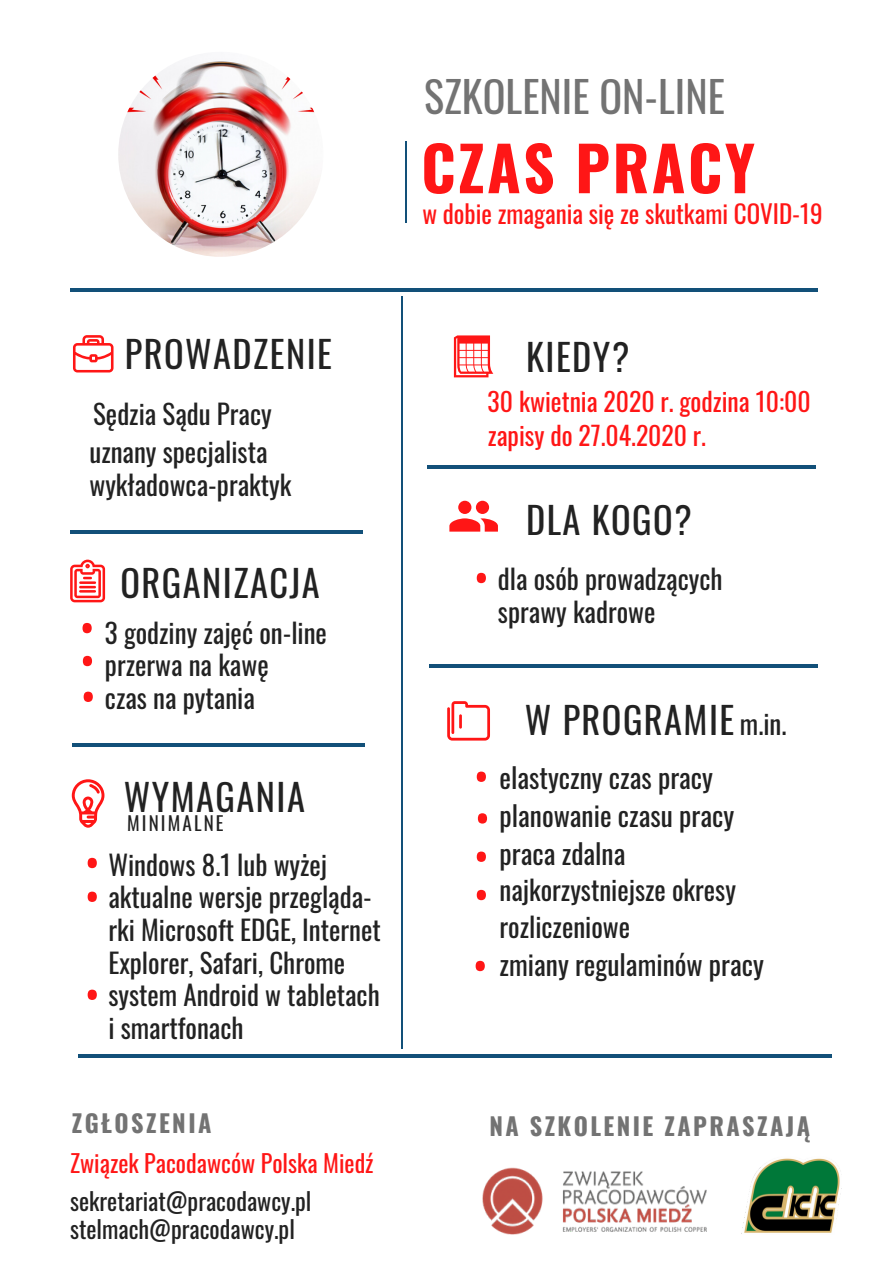
<style>
.page{position:relative;width:894px;height:1264px;background:#fff}
.page>*{position:absolute;margin:0;border:0;box-sizing:border-box;transform-origin:0 0}
.t1{font:78px/70.9px "Open Sans";color:#ff1616}
.t2{font:700 61.05px "Oswald";letter-spacing:.04em;color:#ff1616}
.t3{font:42.3px "Oswald";color:#737373}
.t4{font:36.3px "Oswald";letter-spacing:.04em;color:#222}
.t5{font:27.45px/37.8px "Oswald";color:#222}
.t6{font:27px/32.7px "Oswald";color:#222}
.t7{font:25.65px "Oswald";color:#ff1616}
.t8{font:25.05px "Oswald";color:#ff1616}
.t9{font:700 24.3px "Oswald";letter-spacing:.1em;color:#737373}
.t10{font:24px/28.2px "Oswald";color:#222}
.t11{font:24px "Oswald";color:#ff1616}
.t12{font:19.05px "Oswald";letter-spacing:.11em;color:#222}
</style>
<div class="page">
<svg style="left:447px;top:701px;width:43px;height:39px"></svg>
<svg style="left:70px;top:560px;width:35px;height:42px"></svg>
<svg style="left:73px;top:335px;width:40px;height:37px"></svg>
<svg style="left:72px;top:779px;width:32px;height:48px"></svg>
<hr style="left:405px;top:141px;width:1px;height:81px;background:#125079">
<hr style="left:70px;top:288px;width:747px;height:3px;background:#125079">
<hr style="left:78px;top:1054px;width:753px;height:3px;background:#125079">
<hr style="left:401px;top:297px;width:1px;height:752px;background:#125079">
<hr style="left:70px;top:530px;width:293px;height:3px;background:#125079">
<hr style="left:72px;top:743px;width:292px;height:3px;background:#125079">
<hr style="left:428px;top:664px;width:389px;height:4px;background:#125079">
<img style="left:482px;top:1167px;width:224px;height:67px">
<img style="left:741px;top:1158px;width:100px;height:76px">
<img style="left:118px;top:52px;width:205px;height:205px;border-radius:50%">
<svg style="left:449px;top:500px;width:49px;height:31px"></svg>
<svg style="left:454px;top:335px;width:39px;height:42px"></svg>
<hr style="left:426px;top:465px;width:389px;height:4px;background:#125079">
<h3 class="t3" style="left:424px;top:64px;width:302px">SZKOLENIE ON-LINE</h3>
<h2 class="t2" style="left:421px;top:120px;width:335px">CZAS PRACY</h2>
<p class="t8" style="left:422px;top:194px;width:402px">w dobie zmagania się ze skutkami COVID-19</p>
<h3 class="t4" style="left:125px;top:326px;width:208px">PROWADZENIE</h3>
<p class="t6" style="left:89px;top:393px;width:184px;line-height:38.4px">Sędzia Sądu Pracy uznany specjalista</p>
<p class="t6" style="left:89px;top:467px;width:203px">wykładowca-praktyk</p>
<h1 class="t1" style="left:77px;top:583px;width:23px">..</h1>
<h1 class="t1" style="left:78px;top:635px;width:22px">.</h1>
<h3 class="t4" style="left:120px;top:555px;width:201px">ORGANIZACJA</h3>
<p class="t6" style="left:105px;top:615px;width:223px">3 godziny zajęć on-line przerwa na kawę<br>czas na pytania</p>
<h1 class="t1" style="left:82px;top:818px;width:22px">..</h1>
<h1 class="t1" style="left:82px;top:933px;width:22px">.</h1>
<h3 class="t4" style="left:124px;top:768px;width:182px">WYMAGANIA</h3>
<p class="t12" style="left:127px;top:807px;width:98px">MINIMALNE</p>
<p class="t6" style="left:108px;top:847px;width:274px">Windows 8.1 lub wyżej aktualne wersje przegląda&shy;rki Microsoft EDGE, Internet<br>Explorer, Safari, Chrome system Android w tabletach i smartfonach</p>
<p class="t9" style="left:72px;top:1104px;width:141px">ZGŁOSZENIA</p>
<p class="t11" style="left:70px;top:1143px;width:305px">Związek Pacodawców Polska Miedź</p>
<p class="t10" style="left:70px;top:1185px;width:243px">sekretariat@pracodawcy.pl stelmach@pracodawcy.pl</p>
<h3 class="t4" style="left:526px;top:329px;width:105px">KIEDY?</h3>
<p class="t7" style="left:487px;top:382px;width:324px">30 kwietnia 2020 r. godzina 10:00</p>
<p class="t7" style="left:487px;top:416px;width:220px">zapisy do 27.04.2020 r.</p>
<h1 class="t1" style="left:471px;top:516px;width:22px">.</h1>
<h3 class="t4" style="left:526px;top:492px;width:167px">DLA KOGO?</h3>
<p class="t6" style="left:498px;top:561px;width:226px">dla osób prowadzących sprawy kadrowe</p>
<h1 class="t1" style="left:471px;top:715px;width:22px">.</h1>
<h1 class="t1" style="left:472px;top:756px;width:22px">.</h1>
<h1 class="t1" style="left:471px;top:795px;width:22px">.</h1>
<h1 class="t1" style="left:469px;top:833px;width:23px">. .</h1>
<h3 class="t4" style="left:525px;top:691px;width:211px">W PROGRAMIE</h3>
<p class="t6" style="left:739px;top:706px;width:48px">m.in.</p>
<p class="t5" style="left:499px;top:757px;width:236px">elastyczny czas pracy planowanie czasu pracy praca zdalna</p>
<p class="t6" style="left:499px;top:870px;width:238px;line-height:36.8px">najkorzystniejsze okresy rozliczeniowe</p>
<p class="t5" style="left:499px;top:944px;width:266px">zmiany regulaminów pracy</p>
<p class="t9" style="left:489px;top:1106px;width:322px">NA SZKOLENIE ZAPRASZAJĄ</p>
</div>
